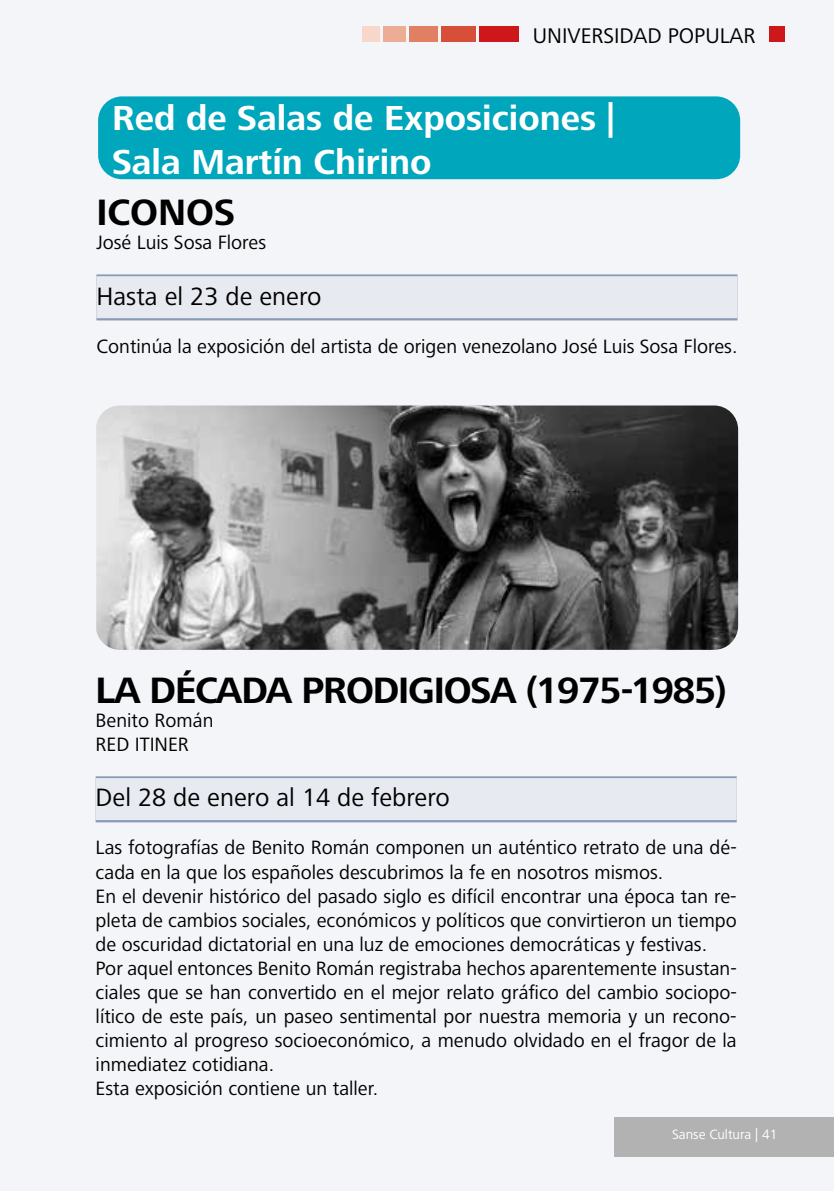
<style>
.page{position:relative;width:834px;height:1191px;background:#fff}
.page>*{position:absolute;margin:0;border:0;box-sizing:border-box;transform-origin:0 0}
.t1{font:700 38px "Frutiger Next LT";letter-spacing:-.03em;color:#000}
.t2{font:700 36px/43.2px "Frutiger Next LT";color:#fff}
.t3{font:26px "Frutiger Next LT";color:#000}
.t4{font:22px "Frutiger Next LT";color:#000}
.t5{font:20px/24px "Frutiger Next LT";color:#000}
.t6{font:14px "Frutiger Next LT";color:#fff}
</style>
<div class="page">
<div style="left:1px;top:0;width:832px;height:1191px;background:#f4f5f8"></div>
<div style="left:98px;top:96px;width:642px;height:83px;background:#00a6bc;border-radius:24px"></div>
<div style="left:96px;top:274px;width:641px;height:46px;background:#91a3bc"></div>
<div style="left:96px;top:276px;width:641px;height:42px;background:#e8eaf1"></div>
<div style="left:96px;top:776px;width:640px;height:46px;background:#879bb6"></div>
<div style="left:96px;top:778px;width:640px;height:42px;background:#e8eaf1"></div>
<img style="left:96px;top:405px;width:642px;height:245px">
<div style="left:614px;top:1117px;width:219px;height:40px;background:#b3b2b2"></div>
<div style="left:769px;top:26px;width:16px;height:16px;background:#cd171a"></div>
<div style="left:478px;top:26px;width:40px;height:16px;background:#cd171a"></div>
<div style="left:441px;top:26px;width:34px;height:16px;background:#d74f38"></div>
<div style="left:409px;top:26px;width:28px;height:16px;background:#e17f63"></div>
<div style="left:383px;top:26px;width:22px;height:16px;background:#ecac95"></div>
<div style="left:362px;top:26px;width:17px;height:16px;background:#f6d7ca"></div>
<p class="t4" style="left:533px;top:23px;width:224px">UNIVERSIDAD POPULAR</p>
<p class="t2" style="left:112px;top:97px;width:503px">Red de Salas de Exposiciones |<br>Sala Martín Chirino</p>
<p class="t1" style="left:96px;top:191px;width:140px">ICONOS</p>
<p class="t5" style="left:96px;top:231px;width:171px">José Luis Sosa Flores</p>
<p class="t3" style="left:96px;top:281px;width:227px">Hasta el 23 de enero</p>
<p class="t5" style="left:96px;top:334px;width:642px">Continúa la exposición del artista de origen venezolano José Luis Sosa Flores.</p>
<p class="t1" style="left:96px;top:669px;width:632px">LA DÉCADA PRODIGIOSA (1975-1985)</p>
<p class="t5" style="left:96px;top:708px;width:119px">Benito Román<br>RED ITI NER</p>
<p class="t3" style="left:96px;top:783px;width:356px">Del 28 de enero al 14 de febrero</p>
<p class="t5" style="left:96px;top:836px;width:642px">Las fotografías de Benito Román componen un auténtico retrato de una dé&shy;cada en la que los españoles descubrimos la fe en nosotros mismos.<br>En el devenir histórico del pasado siglo es difícil encontrar una época tan re&shy;pleta de cambios sociales, económicos y políticos que convirtieron un tiempo de oscuridad dictatorial en una luz de emociones democráticas y festivas.<br>Por aquel entonces Benito Román registraba hechos aparentemente insustan&shy;ciales que se han convertido en el mejor relato gráfico del cambio sociopo&shy;lítico de este país, un paseo sentimental por nuestra memoria y un recono&shy;cimiento al progreso socioeconómico, a menudo olvidado en el fragor de la inmediatez cotidiana.<br>Esta exposición contiene un taller.</p>
<p class="t6" style="left:672px;top:1127px;width:107px">Sanse Cultura | 41</p>
</div>
